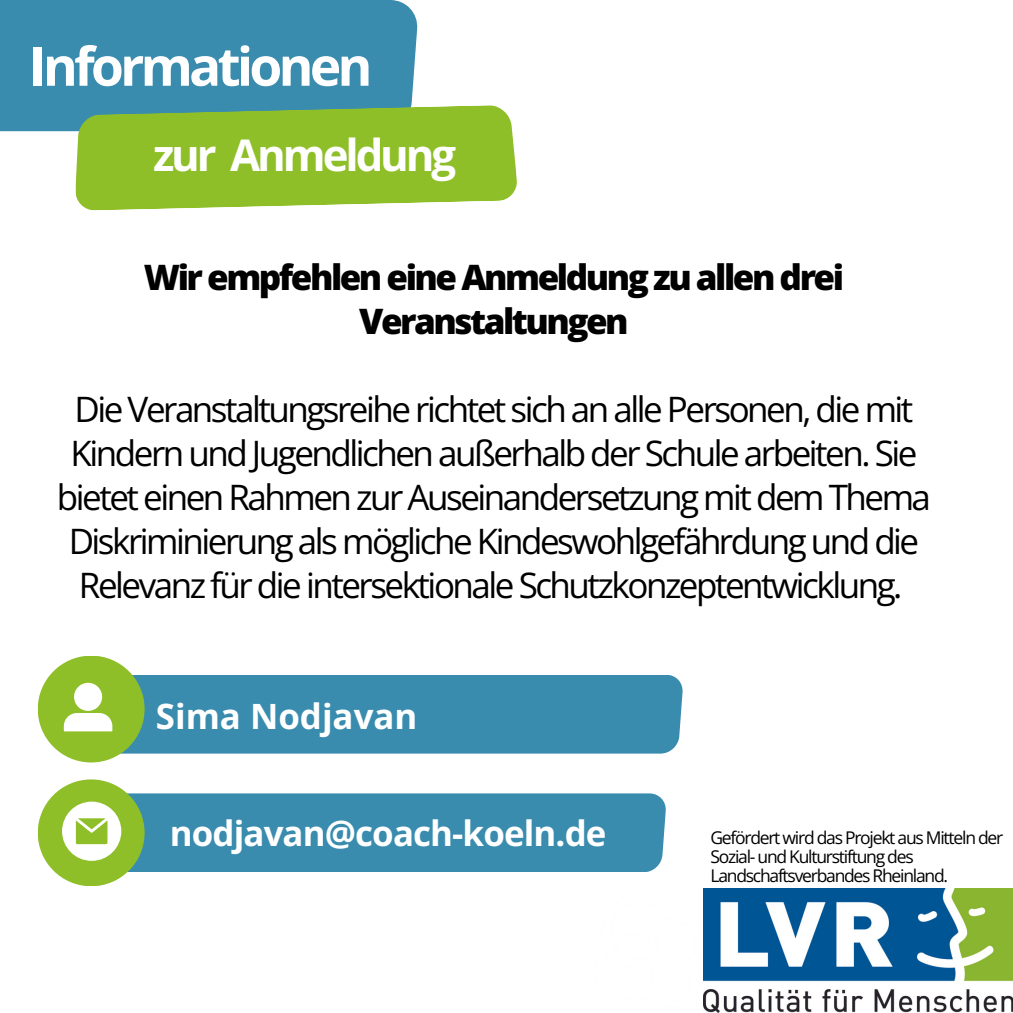
<style>
.page{position:relative;width:1013px;height:1013px;background:#fff}
.page>*{position:absolute;margin:0;border:0;box-sizing:border-box;transform-origin:0 0}
.t1{font:700 53.25px "Open Sans";letter-spacing:-.07em;color:#fff}
.t2{font:700 43.75px "Open Sans";letter-spacing:-.07em;color:#fff}
.t3{font:35px/44px "Open Sans";letter-spacing:-.07em;color:#000;text-align:center}
.t4{font:800 35px/44px "Open Sans";letter-spacing:-.07em;color:#000;text-align:center}
.t5{font:700 34.88px "Open Sans";letter-spacing:-.025em;color:#fff}
.t6{font:700 34.88px "Open Sans";color:#fff}
.t7{font:17.5px/18.8px "Open Sans";letter-spacing:-.07em;color:#000}
</style>
<div class="page">
<div style="left:0;top:0;width:417px;height:131px;background:#3a8caf"></div>
<svg style="left:75px;top:105px;width:442px;height:106px;background:#92c03d"></svg>
<div style="left:122px;top:675px;width:560px;height:78px;background:#3a8caf"></div>
<div style="left:38px;top:655px;width:107px;height:107px;background:#8fbf28;border-radius:50%"></div>
<svg style="left:64px;top:682px;width:48px;height:49px"></svg>
<div style="left:128px;top:793px;width:538px;height:79px;background:#3a8caf"></div>
<div style="left:38px;top:779px;width:107px;height:107px;background:#8fbf28;border-radius:50%"></div>
<svg style="left:62px;top:801px;width:59px;height:59px"></svg>
<img style="left:704px;top:888px;width:308px;height:124px">
<h2 class="t1" style="left:29px;top:29px;width:345px">Informationen</h2>
<h3 class="t2" style="left:153px;top:124px;width:305px">zur Anmeldung</h3>
<h4 class="t4" style="left:144px;top:254px;width:701px">Wir empfehlen eine Anmeldung zu allen drei<br>Veranstaltungen</h4>
<p class="t3" style="left:57px;top:386px;width:875px">Die Veranstaltungsreihe richtet sich an alle Personen, die mit Kindern und Jugendlichen außerhalb der Schule arbeiten. Sie bietet einen Rahmen zur Auseinandersetzung mit dem Thema Diskriminierung als mögliche Kindeswohlgefährdung und die Relevanz für die intersektionale Schutzkonzeptentwicklung.</p>
<p class="t6" style="left:156px;top:691px;width:263px">Sima Nodjavan</p>
<p class="t5" style="left:170px;top:809px;width:438px">nodjavan@coach-koeln.de</p>
<p class="t7" style="left:710px;top:828px;width:294px">Gefördert wird das Projekt aus Mitteln der<br>Sozial- und Kulturstiftung des<br>Landschaftsverbandes Rheinland.</p>
</div>
